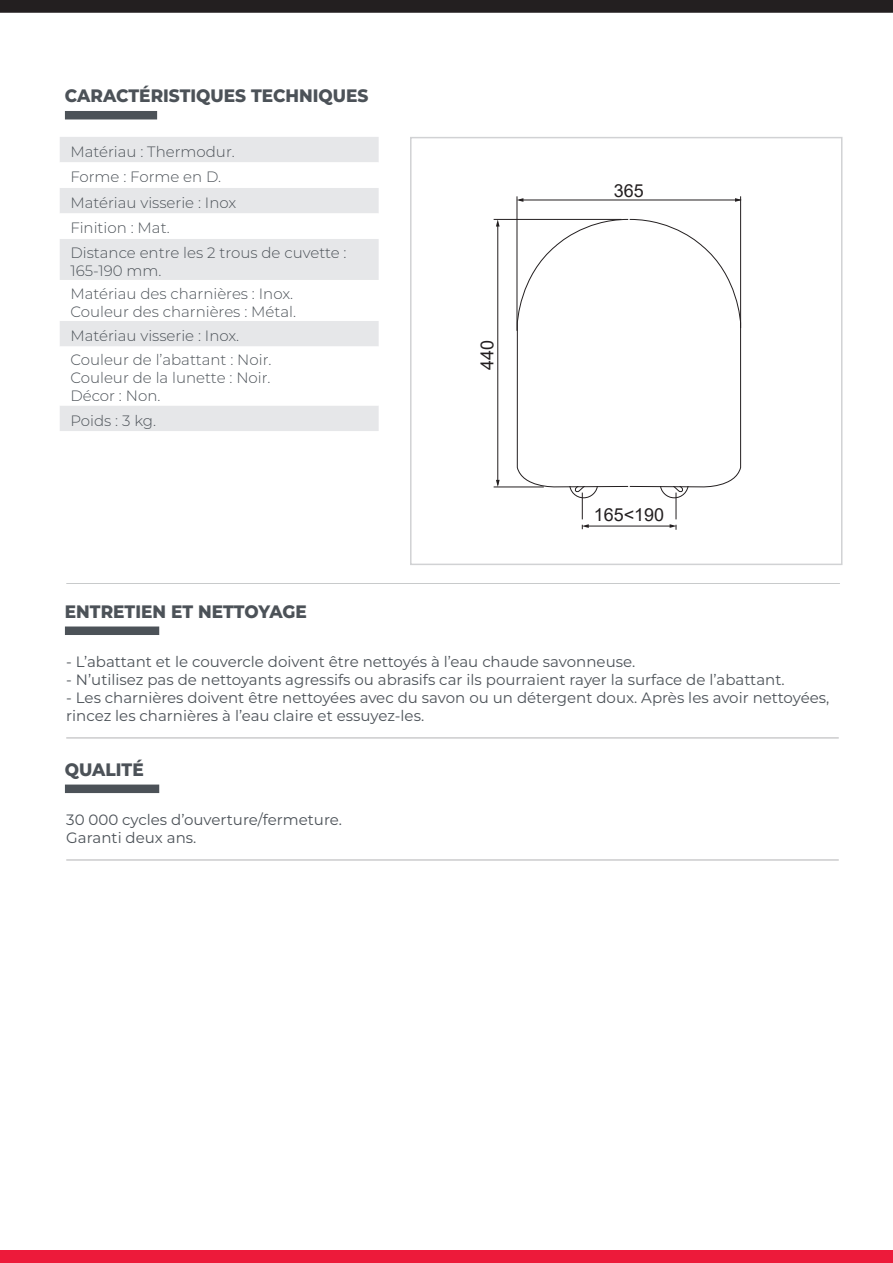
<style>
.page{position:relative;width:893px;height:1263px;background:#fff}
.page>*{position:absolute;margin:0;border:0;box-sizing:border-box;transform-origin:0 0}
.t1{font:800 18px "Montserrat";color:#4c5258;scale:.94 1}
.t2{font:18px "Arial";color:#231f20}
.TEXT{font:15px/18px "Montserrat";color:#4c5258}
.Text_characteristics{font:300 15px/18px "Montserrat";color:#4c5258}
</style>
<div class="page">
<hr style="left:66px;top:738px;width:773px;height:1px;background:#b2b2b4">
<hr style="left:66px;top:860px;width:773px;height:1px;background:#b2b2b4">
<div style="left:65px;top:626px;width:94px;height:9px;background:#4c5258"></div>
<div style="left:65px;top:784px;width:94px;height:9px;background:#4c5258"></div>
<hr style="left:67px;top:583px;width:773px;height:1px;background:#4c5258">
<div style="left:65px;top:111px;width:92px;height:8px;background:#4c5258"></div>
<div style="left:1px;top:1250px;width:892px;height:13px;background:#ed1a3a"></div>
<svg style="left:0;top:0;width:893px;height:13px;background:#272324"></svg>
<div style="left:60px;top:137px;width:319px;height:294px;background:#e6e7e9"></div>
<svg style="left:60px;top:162px;width:319px;height:243px"></svg>
<div style="left:410px;top:137px;width:432px;height:428px;border:2px solid #d1d2d4"></div>
<hr style="left:740px;top:196px;width:1px;height:132px;background:#231f20">
<hr style="left:517px;top:196px;width:1px;height:135px;background:#231f20">
<hr style="left:519px;top:200px;width:222px;height:1px;background:#231f20">
<svg style="left:735px;top:198px;width:7px;height:4px"></svg>
<svg style="left:517px;top:198px;width:6px;height:4px"></svg>
<hr style="left:497px;top:225px;width:1px;height:260px;background:#231f20">
<svg style="left:496px;top:480px;width:4px;height:7px"></svg>
<svg style="left:496px;top:220px;width:4px;height:6px"></svg>
<hr style="left:494px;top:219px;width:127px;height:1px;background:#231f20">
<hr style="left:494px;top:487px;width:50px;height:1px;background:#231f20">
<svg style="left:516px;top:218px;width:225px;height:312px"></svg>
<p class="t1" style="left:65px;top:83px;width:325px">CARACTÉRISTIQUES TECHNIQUES</p>
<p class="Text_characteristics" style="left:70px;top:142px;width:166px">Matériau : Thermodur.</p>
<p class="Text_characteristics" style="left:70px;top:168px;width:152px">Forme : Forme en D.</p>
<p class="Text_characteristics" style="left:70px;top:193px;width:167px">Matériau visserie : Inox</p>
<p class="Text_characteristics" style="left:70px;top:219px;width:101px">Finition : Mat.</p>
<p class="Text_characteristics" style="left:70px;top:243px;width:278px">Distance entre les 2 trous de cuvette :<br>165-190 mm.</p>
<p class="Text_characteristics" style="left:70px;top:284px;width:224px">Matériau des charnières : Inox.</p>
<p class="Text_characteristics" style="left:70px;top:302px;width:227px">Couleur des charnières : Métal.</p>
<p class="Text_characteristics" style="left:70px;top:326px;width:170px">Matériau visserie : Inox.</p>
<p class="Text_characteristics" style="left:70px;top:350px;width:203px">Couleur de l’abattant : Noir.</p>
<p class="Text_characteristics" style="left:70px;top:368px;width:202px">Couleur de la lunette : Noir.</p>
<p class="Text_characteristics" style="left:70px;top:386px;width:92px">Décor : Non.</p>
<p class="Text_characteristics" style="left:70px;top:411px;width:87px">Poids : 3 kg.</p>
<p class="t1" style="left:65px;top:598px;width:259px">ENTRETIEN ET NETTOYAGE</p>
<p class="t2" style="left:475px;top:370px;width:31px;rotate:-90deg">440</p>
<p class="t2" style="left:614px;top:178px;width:31px">365</p>
<p class="t2" style="left:594px;top:502px;width:72px">165&lt;190</p>
<p class="TEXT" style="left:66px;top:652px;width:571px">- L’abattant et le couvercle doivent être nettoyés à l’eau chaude savonneuse.</p>
<p class="TEXT" style="left:66px;top:670px;width:720px">- N’utilisez pas de nettoyants agressifs ou abrasifs car ils pourraient rayer la surface de l’abattant.</p>
<p class="TEXT" style="left:66px;top:688px;width:764px">- Les charnières doivent être nettoyées avec du savon ou un détergent doux. Après les avoir nettoyées, rincez les charnières à l’eau claire et essuyez-les.</p>
<p class="t1" style="left:65px;top:756px;width:85px">QUALITÉ</p>
<p class="TEXT" style="left:66px;top:810px;width:277px">30 000 cycles d’ouverture/fermeture.<br>Garanti deux ans.</p>
</div>
